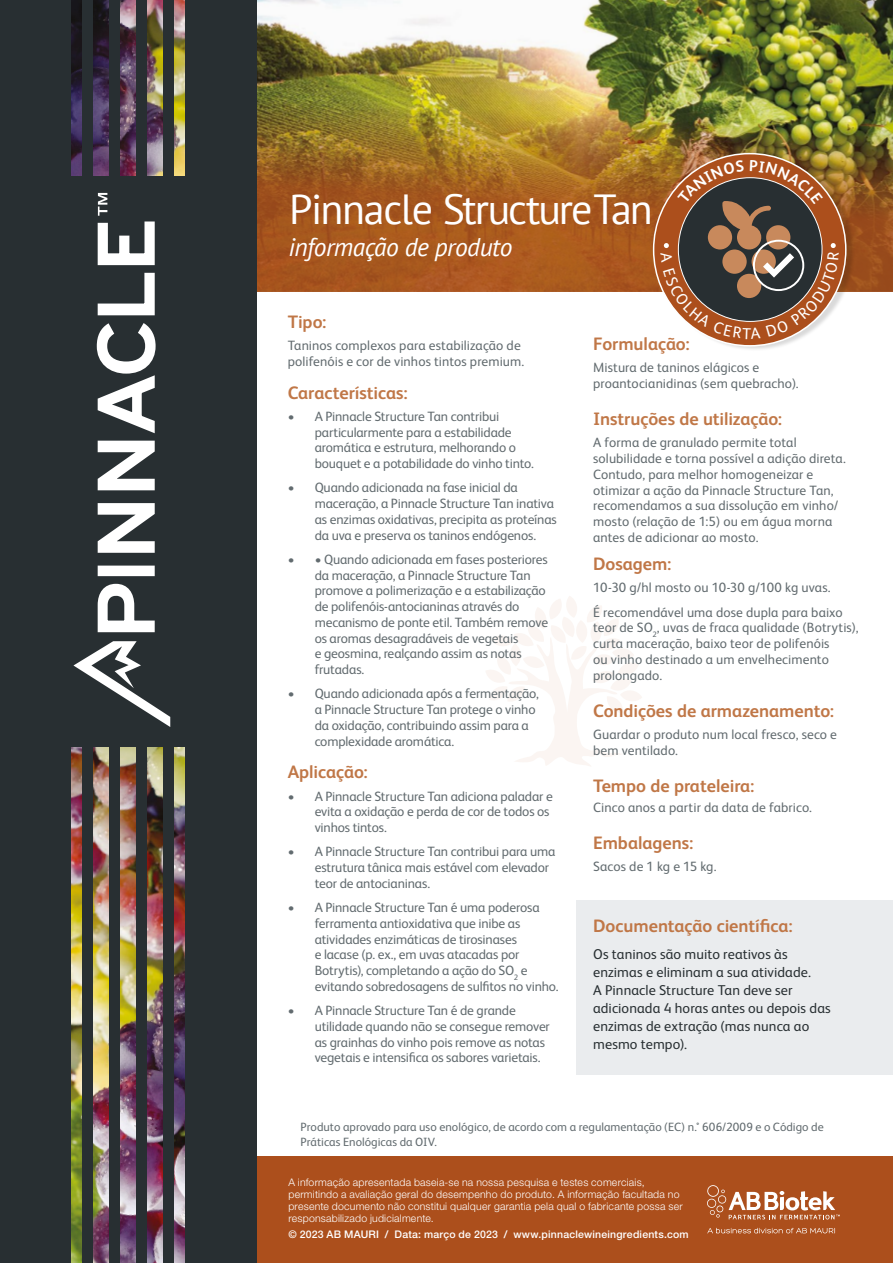
<style>
.page{position:relative;width:893px;height:1263px;background:#fff}
.page>*{position:absolute;margin:0;border:0;box-sizing:border-box;transform-origin:0 0}
.t1{font:42px "PT Sans";letter-spacing:-.04em;color:#fff}
.t2{font:italic 25.5px "PT Sans";letter-spacing:-.02em;color:#fff}
.t3{font:700 18px "FS Albert";letter-spacing:-.005em;color:#c07747}
.t4{font:14.25px/18px "FS Albert";letter-spacing:.005em;color:#282f32}
.t5{font:13.5px/15.8px "FS Albert";letter-spacing:-.01em;color:#626b6f}
.t6{font:13.5px/15.8px "FS Albert";letter-spacing:.01em;color:#626b6f}
.t7{font:12px/15px "FS Albert";letter-spacing:.005em;color:#626b6f}
.t8{font:300 10.5px/12px "Helvetica Neue LT Std";letter-spacing:.02em;color:#fff}
.t9{font:500 10.5px "Helvetica Neue LT Std";letter-spacing:.02em;color:#fff}
</style>
<div class="page">
<svg style="left:486px;top:596px;width:156px;height:170px"></svg>
<div style="left:576px;top:900px;width:317px;height:174px;background:#eaecee"></div>
<img style="left:256px;top:0;width:637px;height:292px">
<div style="left:655px;top:151px;width:201px;height:200px;background:#000;opacity:.15"></div>
<svg style="left:654px;top:154px;width:192px;height:192px"></svg>
<div style="left:0;top:1157px;width:893px;height:106px;background:#ac4f1c"></div>
<div style="left:0;top:0;width:256px;height:1263px;background:#282f32"></div>
<img style="left:72px;top:0;width:113px;height:176px">
<div style="left:82px;top:0;width:11px;height:184px;background:#282f32"></div>
<div style="left:109px;top:0;width:11px;height:184px;background:#282f32"></div>
<div style="left:136px;top:0;width:11px;height:184px;background:#282f32"></div>
<div style="left:163px;top:0;width:11px;height:184px;background:#282f32"></div>
<svg style="left:707px;top:1227px;width:128px;height:6px"></svg>
<svg style="left:707px;top:1185px;width:133px;height:34px"></svg>
<img style="left:72px;top:747px;width:113px;height:516px">
<div style="left:163px;top:736px;width:11px;height:527px;background:#282f32"></div>
<div style="left:136px;top:736px;width:11px;height:527px;background:#282f32"></div>
<div style="left:109px;top:736px;width:11px;height:527px;background:#282f32"></div>
<div style="left:82px;top:736px;width:11px;height:527px;background:#282f32"></div>
<svg style="left:73px;top:641px;width:97px;height:86px"></svg>
<svg style="left:97px;top:583px;width:58px;height:50px"></svg>
<div style="left:98px;top:566px;width:57px;height:10px;background:#fff"></div>
<svg style="left:97px;top:503px;width:58px;height:50px"></svg>
<svg style="left:96px;top:193px;width:60px;height:298px"></svg>
<svg style="left:660px;top:160px;width:179px;height:179px;background:#845d44"></svg>
<h1 class="t1" style="left:289px;top:182px;width:365px">Pinnacle Structure Tan</h1>
<h2 class="t2" style="left:288px;top:231px;width:225px">informação de produto</h2>
<h3 class="t3" style="left:288px;top:310px;width:40px">Tipo:</h3>
<p class="t5" style="left:288px;top:337px;width:238px">Taninos complexos para estabilização de polifenóis e cor de vinhos tintos premium.</p>
<h3 class="t3" style="left:288px;top:380px;width:122px">Características:</h3>
<p class="t5" style="left:315px;top:408px;width:221px;text-indent:-27px">• A Pinnacle Structure Tan contribui particularmente para a estabilidade aromática e estrutura, melhorando o bouquet e a potabilidade do vinho tinto.</p>
<p class="t5" style="left:315px;top:479px;width:244px;text-indent:-27px">• Quando adicionada na fase inicial da maceração, a Pinnacle Structure Tan inativa as enzimas oxidativas, precipita as proteínas da uva e preserva os taninos endógenos.</p>
<p class="t5" style="left:315px;top:551px;width:235px;text-indent:-27px">• • Quando adicionada em fases posteriores da maceração, a Pinnacle Structure Tan promove a polimerização e a estabilização de polifenóis-antocianinas através do mecanismo de ponte etil. Também remove os aromas desagradáveis de vegetais<br>e geosmina, realçando assim as notas frutadas.</p>
<p class="t5" style="left:315px;top:685px;width:226px;text-indent:-27px">• Quando adicionada após a fermentação, a Pinnacle Structure Tan protege o vinho da oxidação, contribuindo assim para a complexidade aromática.</p>
<h3 class="t3" style="left:288px;top:760px;width:82px">Aplicação:</h3>
<p class="t5" style="left:315px;top:787px;width:240px;text-indent:-27px">• A Pinnacle Structure Tan adiciona paladar e evita a oxidação e perda de cor de todos os vinhos tintos.</p>
<p class="t5" style="left:315px;top:843px;width:242px;text-indent:-27px">• A Pinnacle Structure Tan contribui para uma estrutura tânica mais estável com elevador teor de antocianinas.</p>
<p class="t5" style="left:315px;top:899px;width:246px;text-indent:-27px">• A Pinnacle Structure Tan é uma poderosa ferramenta antioxidativa que inibe as atividades enzimáticas de tirosinases<br>e lacase (p. ex., em uvas atacadas por Botrytis), completando a ação do SO<sub>2</sub> e evitando sobredosagens de sulfitos no vinho.</p>
<p class="t5" style="left:315px;top:1002px;width:237px;text-indent:-27px">• A Pinnacle Structure Tan é de grande utilidade quando não se consegue remover as grainhas do vinho pois remove as notas vegetais e intensifica os sabores varietais.</p>
<h3 class="t3" style="left:593px;top:332px;width:98px">Formulação:</h3>
<p class="t5" style="left:593px;top:359px;width:207px">Mistura de taninos elágicos e proantocianidinas (sem quebracho).</p>
<h3 class="t3" style="left:593px;top:407px;width:190px">Instruções de utilização:</h3>
<p class="t6" style="left:593px;top:434px;width:254px">A forma de granulado permite total solubilidade e torna possível a adição direta.<br>Contudo, para melhor homogeneizar e otimizar a ação da Pinnacle Structure Tan, recomendamos a sua dissolução em vinho/ mosto (relação de 1:5) ou em água morna antes de adicionar ao mosto.</p>
<h3 class="t3" style="left:593px;top:552px;width:80px">Dosagem:</h3>
<p class="t6" style="left:593px;top:575px;width:251px;line-height:24.3px">10-30 g/hl mosto ou 10-30 g/100 kg uvas.<br>É recomendável uma dose dupla para baixo</p>
<p class="t6" style="left:593px;top:619px;width:267px">teor de SO<sub>2</sub>, uvas de fraca qualidade (Botrytis), curta maceração, baixo teor de polifenóis<br>ou vinho destinado a um envelhecimento prolongado.</p>
<h3 class="t3" style="left:593px;top:698px;width:243px">Condições de armazenamento:</h3>
<p class="t6" style="left:593px;top:726px;width:245px">Guardar o produto num local fresco, seco e bem ventilado.</p>
<h3 class="t3" style="left:593px;top:773px;width:163px">Tempo de prateleira:</h3>
<p class="t6" style="left:593px;top:798px;width:220px">Cinco anos a partir da data de fabrico.</p>
<h3 class="t3" style="left:593px;top:830px;width:102px">Embalagens:</h3>
<p class="t5" style="left:593px;top:857px;width:125px">Sacos de 1 kg e 15 kg.</p>
<h3 class="t3" style="left:593px;top:914px;width:201px">Documentação científica:</h3>
<p class="t4" style="left:593px;top:944px;width:239px">Os taninos são muito reativos às enzimas e eliminam a sua atividade.<br>A Pinnacle Structure Tan deve ser adicionada 4 horas antes ou depois das enzimas de extração (mas nunca ao mesmo tempo).</p>
<p class="t7" style="left:301px;top:1118px;width:525px">Produto aprovado para uso enológico, de acordo com a regulamentação (EC) n.° 606/2009 e o Código de<br>Práticas Enológicas da OIV.</p>
<p class="t8" style="left:288px;top:1175px;width:396px">A informação apresentada baseia-se na nossa pesquisa e testes comerciais, permitindo a avaliação geral do desempenho do produto. A informação facultada no presente documento não constitui qualquer garantia pela qual o fabricante possa ser responsabilizado judicialmente.</p>
<p class="t9" style="left:288px;top:1228px;width:402px">© 2023 AB MAURI / Data: março de 2023 / www.pinnaclewineingredients.com</p>
</div>
